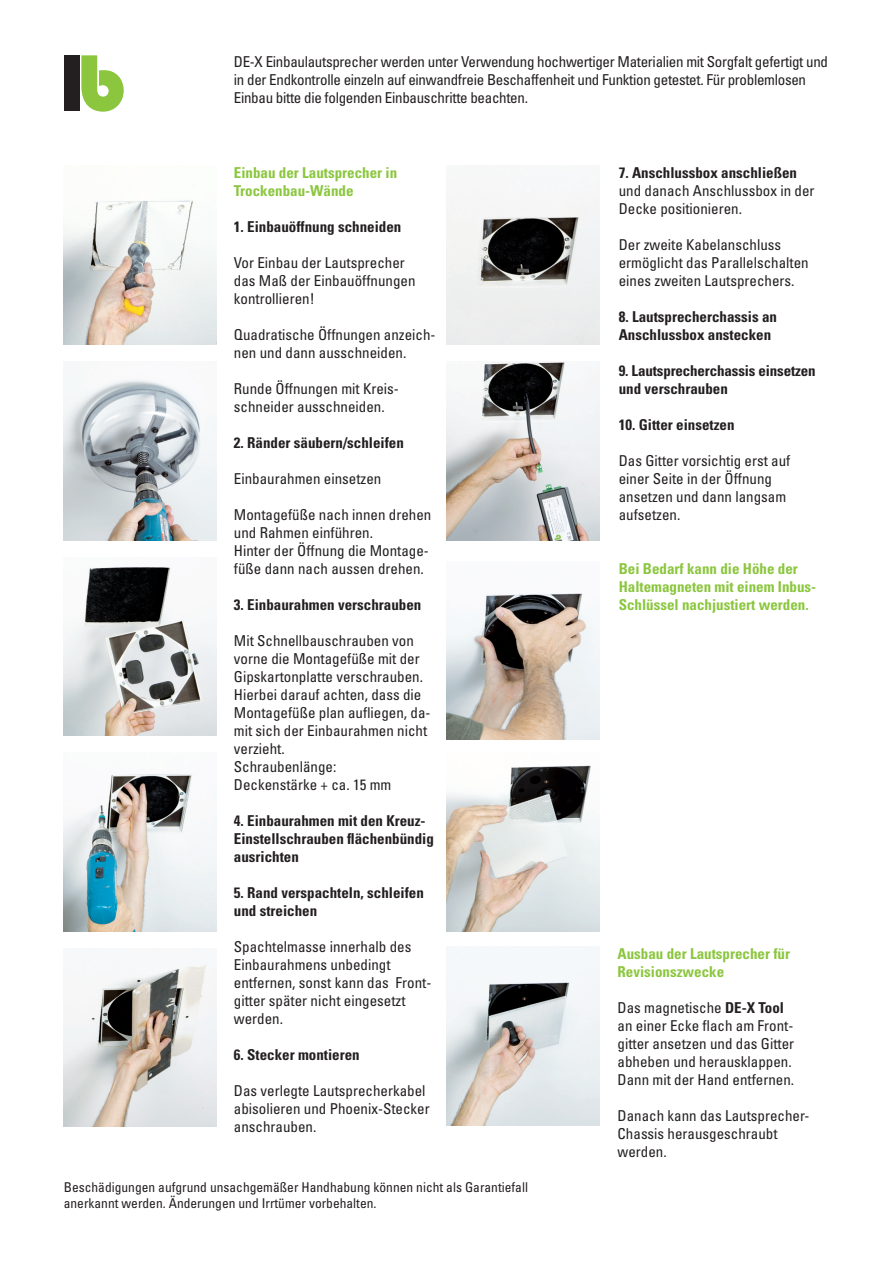
<style>
.page{position:relative;width:893px;height:1263px;background:#fff}
.page>*{position:absolute;margin:0;border:0;box-sizing:border-box;transform-origin:0 0}
.t1{font:condensed 15px/18px "Univers";color:#231f20}
.t2{font:700 condensed 15px/18px "Univers";color:#231f20}
.t3{font:condensed 15px/18px "Univers";letter-spacing:-.02em;color:#231f20}
.t4{font:700 condensed 15px/18px "Univers";color:#8bc63e}
.t5{font:condensed 13.5px/16.2px "Univers";color:#231f20}
.s1{font-weight:700}
</style>
<div class="page">
<div style="left:64px;top:55px;width:16px;height:56px;background:#231f20"></div>
<svg style="left:81px;top:55px;width:43px;height:57px"></svg>
<img style="left:64px;top:200px;width:153px;height:144px">
<img style="left:64px;top:379px;width:153px;height:161px">
<img style="left:64px;top:774px;width:153px;height:157px">
<img style="left:64px;top:948px;width:153px;height:179px">
<img style="left:446px;top:182px;width:154px;height:162px">
<img style="left:64px;top:567px;width:153px;height:169px">
<img style="left:446px;top:765px;width:154px;height:166px">
<img style="left:446px;top:362px;width:154px;height:178px">
<img style="left:446px;top:593px;width:154px;height:147px">
<img style="left:446px;top:948px;width:154px;height:177px">
<p class="t3" style="left:234px;top:53px;width:596px">DE-X Einbaulautsprecher werden unter Verwendung hochwertiger Materialien mit Sorgfalt gefertigt und in der Endkontrolle einzeln auf einwandfreie Beschaffenheit und Funktion getestet. Für problemlosen<br>Einbau bitte die folgenden Einbauschritte beachten.</p>
<p class="t4" style="left:234px;top:163px;width:165px">Einbau der Lautsprecher in<br>Trockenbau-Wände</p>
<p class="t2" style="left:234px;top:217px;width:169px">1. Einbauöffnung schneiden</p>
<p class="t1" style="left:234px;top:253px;width:183px">Vor Einbau der Lautsprecher das Maß der Einbauöffnungen kontrollieren!</p>
<p class="t1" style="left:234px;top:325px;width:203px">Quadratische Öffnungen anzeich&shy;nen und dann ausschneiden.</p>
<p class="t1" style="left:234px;top:379px;width:166px">Runde Öffnungen mit Kreis&shy;schneider ausschneiden.</p>
<p class="t2" style="left:234px;top:433px;width:171px">2. Ränder säubern/schleifen</p>
<p class="t1" style="left:234px;top:469px;width:149px">Einbaurahmen einsetzen</p>
<p class="t1" style="left:234px;top:505px;width:199px">Montagefüße nach innen drehen und Rahmen einführen.<br>Hinter der Öffnung die Montage&shy;füße dann nach aussen drehen.</p>
<p class="t2" style="left:234px;top:595px;width:189px">3. Einbaurahmen verschrauben</p>
<p class="t1" style="left:234px;top:631px;width:198px">Mit Schnellbauschrauben von vorne die Montagefüße mit der<br>Gipskartonplatte verschrauben.<br>Hierbei darauf achten, dass die<br>Montagefüße plan aufliegen, da&shy;mit sich der Einbaurahmen nicht verzieht.<br>Schraubenlänge:<br>Deckenstärke + ca. 15 mm</p>
<p class="t2" style="left:234px;top:811px;width:201px">4. Einbaurahmen mit den Kreuz-<br>Einstellschrauben flächenbündig ausrichten</p>
<p class="t2" style="left:234px;top:883px;width:191px">5. Rand verspachteln, schleifen und streichen</p>
<p class="t1" style="left:234px;top:937px;width:199px">Spachtelmasse innerhalb des<br>Einbaurahmens unbedingt entfernen, sonst kann das Front&shy;gitter später nicht eingesetzt werden.</p>
<p class="t2" style="left:234px;top:1045px;width:127px">6. Stecker montieren</p>
<p class="t1" style="left:234px;top:1081px;width:197px">Das verlegte Lautsprecherkabel abisolieren und Phoenix-Stecker anschrauben.</p>
<p class="t5" style="left:64px;top:1179px;width:466px">Beschädigungen aufgrund unsachgemäßer Handhabung können nicht als Garantiefall anerkannt werden. Änderungen und Irrtümer vorbehalten.</p>
<p class="t2" style="left:619px;top:163px;width:180px">7. Anschlussbox anschließen</p>
<p class="t1" style="left:619px;top:181px;width:197px">und danach Anschlussbox in der<br>Decke positionieren.</p>
<p class="t1" style="left:619px;top:235px;width:191px">Der zweite Kabelanschluss ermöglicht das Parallelschalten eines zweiten Lautsprechers.</p>
<p class="t2" style="left:619px;top:307px;width:160px">8. Lautsprecherchassis an<br>Anschlussbox anstecken</p>
<p class="t2" style="left:619px;top:361px;width:198px">9. Lautsprecherchassis einsetzen und verschrauben</p>
<p class="t2" style="left:619px;top:415px;width:117px">10. Gitter einsetzen</p>
<p class="t1" style="left:619px;top:451px;width:173px">Das Gitter vorsichtig erst auf einer Seite in der Öffnung ansetzen und dann langsam aufsetzen.</p>
<p class="t4" style="left:619px;top:559px;width:199px">Bei Bedarf kann die Höhe der<br>Haltemagneten mit einem Inbus-<br>Schlüssel nachjustiert werden.</p>
<p class="t4" style="left:618px;top:944px;width:174px">Ausbau der Lautsprecher für<br>Revisionszwecke</p>
<p class="t1" style="left:618px;top:998px;width:178px">Das magnetische <span class="s1">DE-X Tool </span>an einer Ecke flach am Front&shy;gitter ansetzen und das Gitter abheben und herausklappen.<br>Dann mit der Hand entfernen.</p>
<p class="t1" style="left:618px;top:1106px;width:193px">Danach kann das Lautsprecher-<br>Chassis herausgeschraubt werden.</p>
</div>
